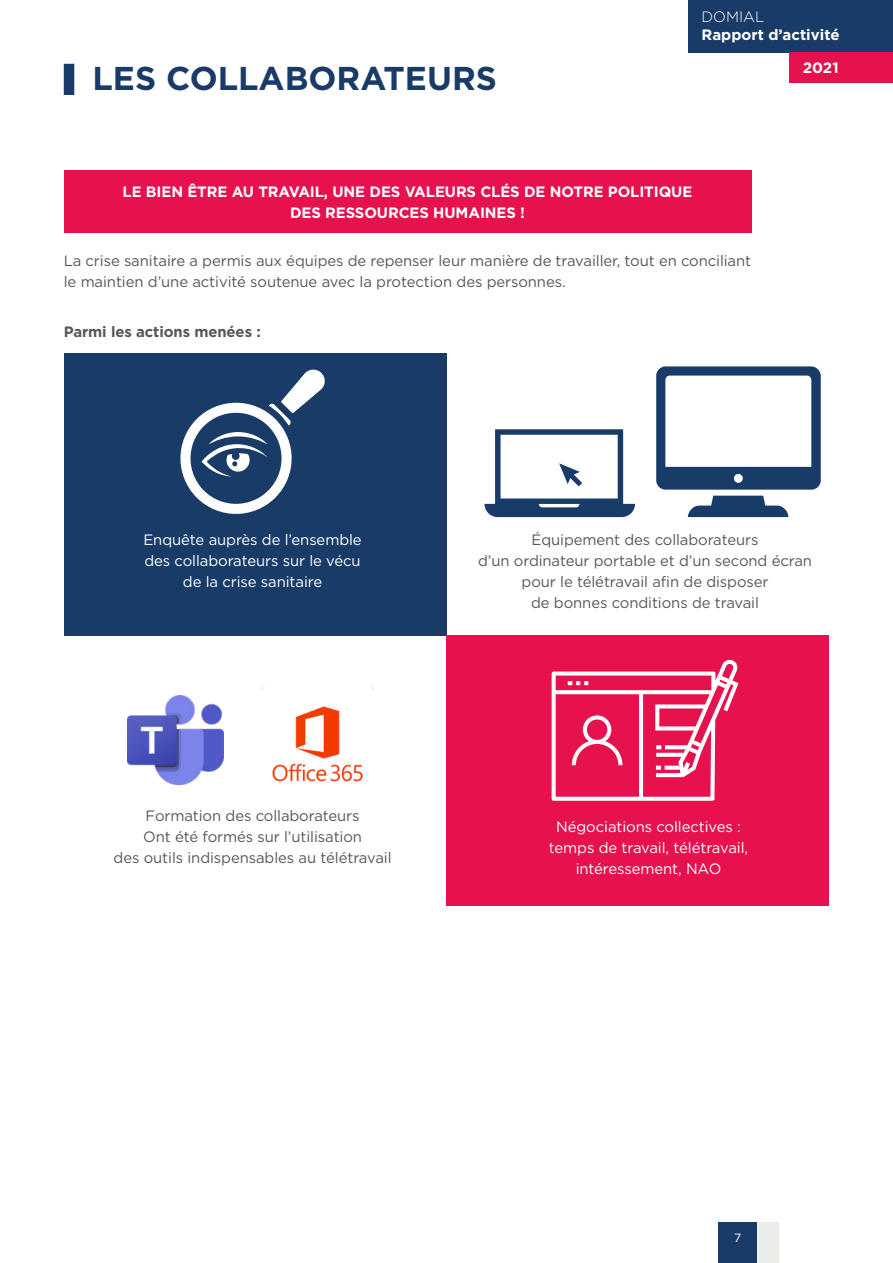
<style>
.page{position:relative;width:893px;height:1263px;background:#fff}
.page>*{position:absolute;margin:0;border:0;box-sizing:border-box;transform-origin:0 0}
.t1{font:700 33px "Gotham";color:#183b68}
.t2{font:15px/21px "Gotham";letter-spacing:-.005em;color:#575756;text-align:center}
.t3{font:15px/21px "Gotham";letter-spacing:-.005em;color:#fff;text-align:center}
.t4{font:700 15px/21px "Gotham";letter-spacing:-.005em;color:#fff;text-align:center}
.t5{font:700 15px "Gotham";letter-spacing:-.005em;color:#575756}
.t6{font:300 15px "Gotham";color:#fff}
.t7{font:12px "Gotham";color:#fff}
</style>
<div class="page">
<div style="left:64px;top:354px;width:382px;height:282px;background:#183b68"></div>
<div style="left:64px;top:170px;width:687px;height:62px;background:#e6114d"></div>
<div style="left:446px;top:636px;width:383px;height:270px;background:#e6114d"></div>
<svg style="left:180px;top:369px;width:145px;height:145px"></svg>
<svg style="left:552px;top:660px;width:186px;height:141px"></svg>
<svg style="left:656px;top:366px;width:165px;height:151px"></svg>
<svg style="left:484px;top:429px;width:151px;height:88px"></svg>
<img style="left:128px;top:695px;width:96px;height:90px">
<img style="left:261px;top:688px;width:112px;height:94px">
<div style="left:64px;top:64px;width:10px;height:31px;background:#183b68"></div>
<div style="left:688px;top:0;width:205px;height:52px;background:#183b68"></div>
<div style="left:789px;top:52px;width:104px;height:30px;background:#e6114d"></div>
<div style="left:757px;top:1222px;width:21px;height:41px;background:#eaede8"></div>
<div style="left:719px;top:1222px;width:38px;height:41px;background:#183b68"></div>
<h1 class="t1" style="left:92px;top:57px;width:406px">LES COLLABORATEURS</h1>
<p class="t6" style="left:702px;top:7px;width:64px">DOMIAL</p>
<p class="t4" style="left:702px;top:24px;width:139px">Rapport d’activité</p>
<p class="t4" style="left:803px;top:57px;width:37px">2021</p>
<p class="t4" style="left:123px;top:181px;width:571px">LE BIEN ÊTRE AU TRAVAIL, UNE DES VALEURS CLÉS DE NOTRE POLITIQUE<br>DES RESSOURCES HUMAINES !</p>
<p class="t2" style="left:64px;top:249px;width:689px;text-align:left">La crise sanitaire a permis aux équipes de repenser leur manière de travailler, tout en conciliant le maintien d’une activité soutenue avec la protection des personnes.</p>
<p class="t5" style="left:64px;top:322px;width:199px">Parmi les actions menées :</p>
<p class="t3" style="left:143px;top:528px;width:220px">Enquête auprès de l’ensemble des collaborateurs sur le vécu de la crise sanitaire</p>
<p class="t2" style="left:114px;top:804px;width:280px">Formation des collaborateurs<br>Ont été formés sur l’utilisation<br>des outils indispensables au télétravail</p>
<p class="t2" style="left:478px;top:528px;width:335px">Équipement des collaborateurs<br>d’un ordinateur portable et d’un second écran pour le télétravail afin de disposer<br>de bonnes conditions de travail</p>
<p class="t3" style="left:549px;top:816px;width:201px">Négociations collectives : temps de travail, télétravail, intéressement, NAO</p>
<p class="t7" style="left:734px;top:1230px;width:9px">7</p>
</div>
